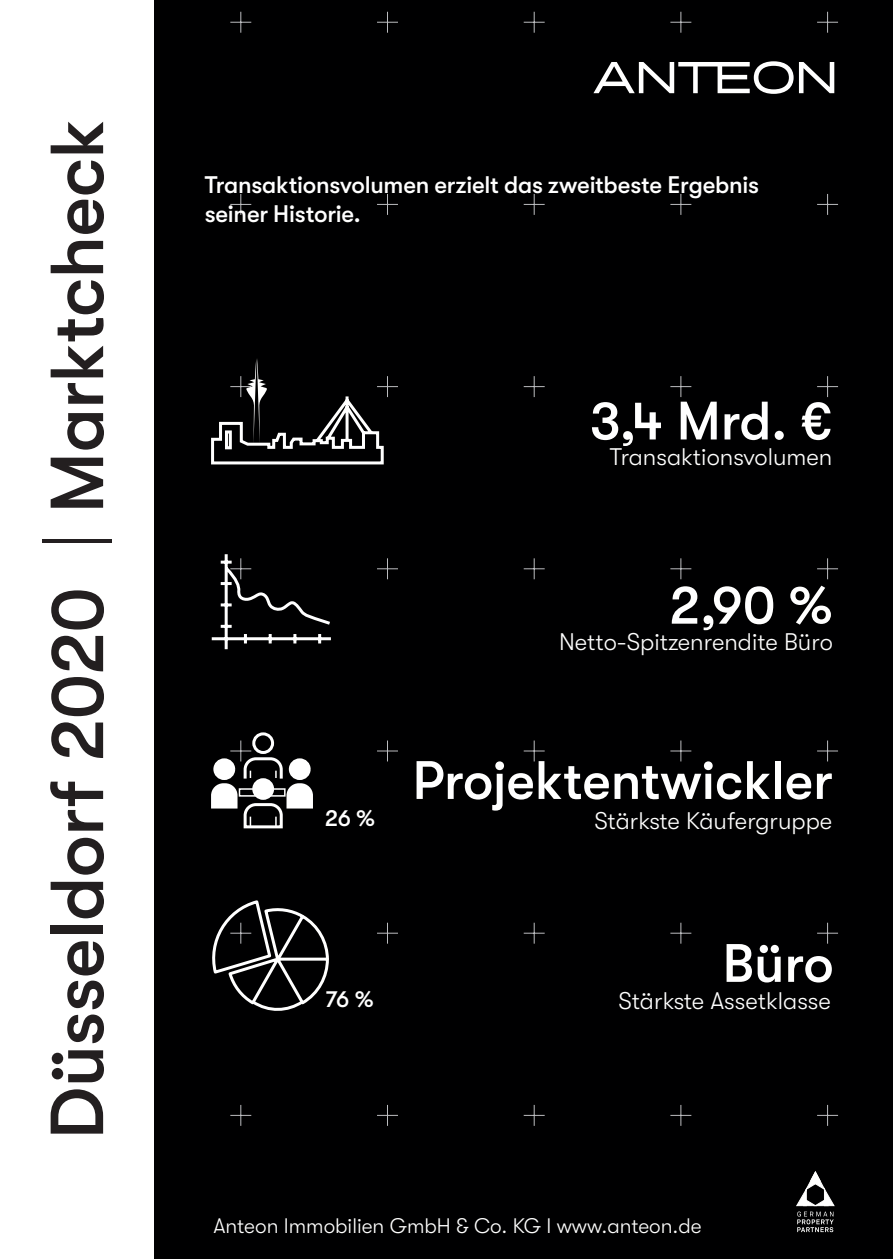
<style>
.page{position:relative;width:893px;height:1259px;background:#000001}
.page>*{position:absolute;margin:0;border:0;box-sizing:border-box;transform-origin:0 0}
.t1{font:500 75px "GT Walsheim";letter-spacing:-.01em;color:#231f20}
.t2{font:500 54px "GT Walsheim";color:#fff}
.t3{font:300 24px "GT Walsheim";color:#fff}
.t4{font:500 24px/28.8px "GT Walsheim";letter-spacing:-.01em;color:#fff}
.t5{font:500 23.1px "GT Walsheim";color:#fff}
.t6{font:300 21px "GT Walsheim";color:#fff}
.s1{font-weight:300}
</style>
<div class="page">
<svg style="left:817px;top:12px;width:21px;height:21px"></svg>
<svg style="left:670px;top:12px;width:21px;height:21px"></svg>
<svg style="left:524px;top:12px;width:21px;height:21px"></svg>
<svg style="left:377px;top:12px;width:21px;height:21px"></svg>
<svg style="left:230px;top:12px;width:21px;height:21px"></svg>
<svg style="left:817px;top:194px;width:21px;height:21px"></svg>
<svg style="left:670px;top:194px;width:21px;height:21px"></svg>
<svg style="left:524px;top:194px;width:21px;height:21px"></svg>
<svg style="left:377px;top:194px;width:21px;height:21px"></svg>
<svg style="left:230px;top:194px;width:21px;height:21px"></svg>
<svg style="left:817px;top:376px;width:21px;height:21px"></svg>
<svg style="left:670px;top:376px;width:21px;height:21px"></svg>
<svg style="left:524px;top:376px;width:21px;height:21px"></svg>
<svg style="left:817px;top:558px;width:21px;height:21px"></svg>
<svg style="left:670px;top:558px;width:21px;height:21px"></svg>
<svg style="left:524px;top:558px;width:21px;height:21px"></svg>
<svg style="left:377px;top:558px;width:21px;height:21px"></svg>
<svg style="left:817px;top:740px;width:21px;height:21px"></svg>
<svg style="left:670px;top:740px;width:21px;height:21px"></svg>
<svg style="left:524px;top:740px;width:21px;height:21px"></svg>
<svg style="left:377px;top:740px;width:21px;height:21px"></svg>
<svg style="left:817px;top:922px;width:21px;height:21px"></svg>
<svg style="left:670px;top:922px;width:21px;height:21px"></svg>
<svg style="left:524px;top:922px;width:21px;height:21px"></svg>
<svg style="left:377px;top:922px;width:21px;height:21px"></svg>
<svg style="left:817px;top:1105px;width:21px;height:20px"></svg>
<svg style="left:670px;top:1105px;width:21px;height:20px"></svg>
<svg style="left:524px;top:1105px;width:21px;height:20px"></svg>
<svg style="left:377px;top:1105px;width:21px;height:20px"></svg>
<svg style="left:230px;top:1105px;width:21px;height:20px"></svg>
<svg style="left:593px;top:61px;width:241px;height:33px"></svg>
<div style="left:0;top:0;width:154px;height:1259px;background:#fff"></div>
<svg style="left:796px;top:1171px;width:39px;height:61px"></svg>
<svg style="left:211px;top:732px;width:102px;height:97px"></svg>
<svg style="left:212px;top:900px;width:117px;height:111px"></svg>
<svg style="left:211px;top:359px;width:187px;height:106px"></svg>
<svg style="left:211px;top:554px;width:120px;height:96px"></svg>
<h1 class="t1" style="left:35px;top:1139px;width:1021px;rotate:-90deg">Düsseldorf 2020 <span class="s1">|</span> Marktcheck</h1>
<p class="t4" style="left:205px;top:171px;width:556px">Transaktionsvolumen erzielt das zweitbeste Ergebnis seiner Historie.</p>
<h2 class="t2" style="left:590px;top:390px;width:244px">3,4 Mrd. €</h2>
<p class="t3" style="left:610px;top:444px;width:224px">Transaktionsvolumen</p>
<h2 class="t2" style="left:669px;top:574px;width:165px">2,90 %</h2>
<p class="t3" style="left:559px;top:628px;width:275px">Netto-Spitzenrendite Büro</p>
<p class="t5" style="left:325px;top:805px;width:52px">26 %</p>
<h2 class="t2" style="left:412px;top:750px;width:422px">Projektentwickler</h2>
<p class="t3" style="left:594px;top:807px;width:239px">Stärkste Käufergruppe</p>
<p class="t5" style="left:326px;top:985px;width:49px">76 %</p>
<h2 class="t2" style="left:722px;top:933px;width:113px">Büro</h2>
<p class="t3" style="left:619px;top:987px;width:214px">Stärkste Assetklasse</p>
<p class="t6" style="left:213px;top:1214px;width:490px">Anteon Immobilien GmbH &amp; Co. KG I www.anteon.de</p>
</div>
